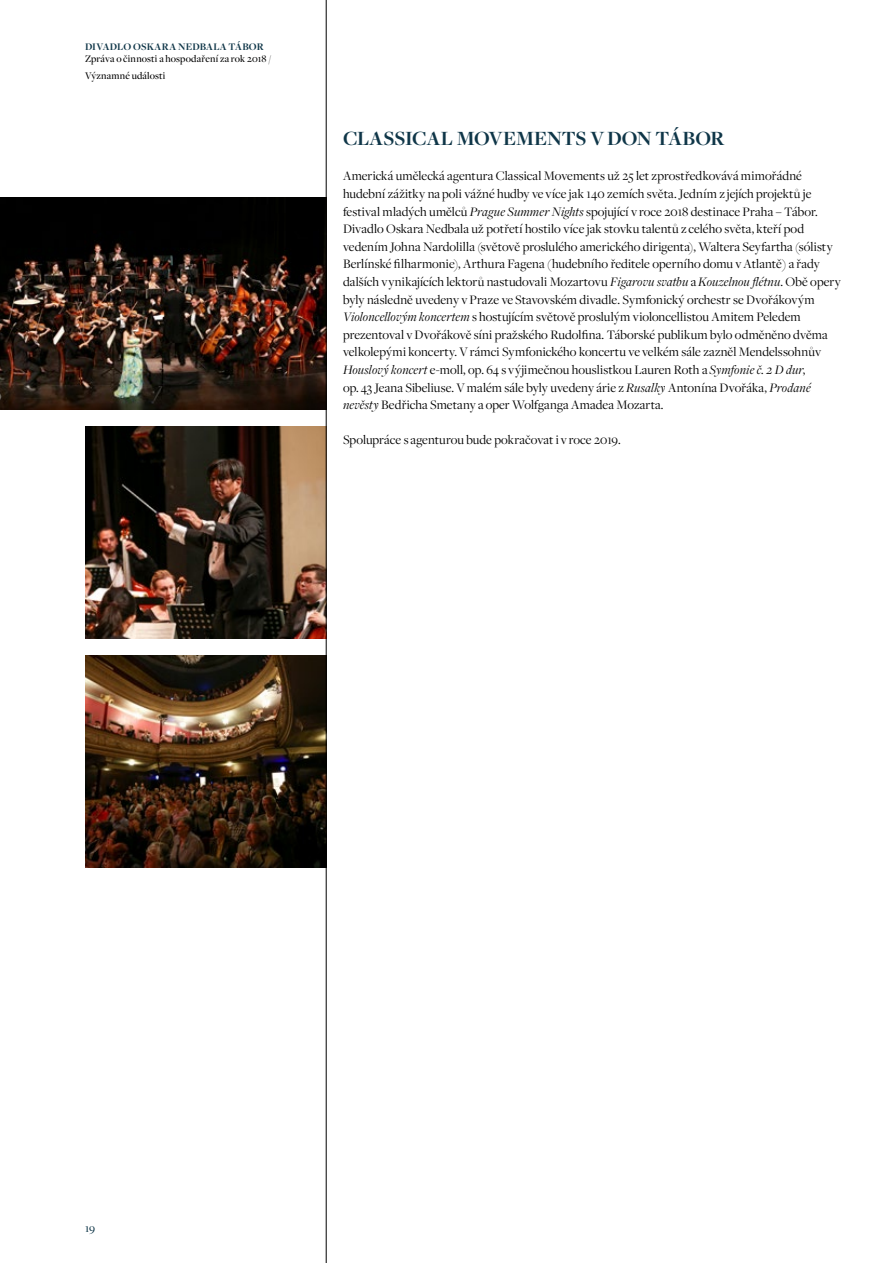
<style>
.page{position:relative;width:893px;height:1263px;background:#fff}
.page>*{position:absolute;margin:0;border:0;box-sizing:border-box;transform-origin:0 0}
.t1{font:700 21px "Freight Disp Pro";letter-spacing:-.005em;color:#0f3648}
.t2{font:13.5px/17.5px "Freight Disp Pro";color:#000}
.t3{font:500 12px "Freight Disp Pro";color:#0f3648}
.t4{font:500 10.5px/16.8px "Freight Disp Pro";letter-spacing:.015em;color:#000}
.t5{font:700 10.5px "Freight Disp Pro";letter-spacing:.015em;color:#0f3648}
.s1{font-style:italic}
</style>
<div class="page">
<img style="left:0;top:198px;width:326px;height:211px">
<img style="left:85px;top:427px;width:241px;height:211px">
<img style="left:85px;top:656px;width:241px;height:211px">
<hr style="left:326px;top:0;width:1px;height:1263px;background:#000">
<p class="t5" style="left:85px;top:39px;width:180px">DIVADLO OSKARA NEDBALA TÁBOR</p>
<p class="t4" style="left:85px;top:50px;width:188px">Zpráva o činnosti a hospodaření za rok 2018 /<br>Významné události</p>
<h1 class="t1" style="left:343px;top:125px;width:383px">CLASSICAL MOVEMENTS V DON TÁBOR</h1>
<p class="t2" style="left:343px;top:167px;width:499px">Americká umělecká agentura Classical Movements už 25 let zprostředkovává mimořádné hudební zážitky na poli vážné hudby ve více jak 140 zemích světa. Jedním z jejích projektů je festival mladých umělců <span class="s1">Prague Summer Nights</span> spojující v roce 2018 destinace Praha – Tábor.<br>Divadlo Oskara Nedbala už potřetí hostilo více jak stovku talentů z celého světa, kteří pod vedením Johna Nardolilla (světově proslulého amerického dirigenta), Waltera Seyfartha (sólisty Berlínské filharmonie), Arthura Fagena (hudebního ředitele operního domu v Atlantě) a řady dalších vynikajících lektorů nastudovali Mozartovu <span class="s1">Figarovu svatbu</span> a <span class="s1">Kouzelnou flétnu</span>. Obě opery byly následně uvedeny v Praze ve Stavovském divadle. Symfonický orchestr se Dvořákovým <span class="s1">Violoncellovým koncertem</span> s hostujícím světově proslulým violoncellistou Amitem Peledem prezentoval v Dvořákově síni pražského Rudolfina. Táborské publikum bylo odměněno dvěma velkolepými koncerty. V rámci Symfonického koncertu ve velkém sále zazněl Mendelssohnův <span class="s1">Houslový koncert</span> e-moll, op. 64 s výjimečnou houslistkou Lauren Roth a <span class="s1">Symfonie č. 2 D dur</span>,<br>op. 43 Jeana Sibeliuse. V malém sále byly uvedeny árie z <span class="s1">Rusalky</span> Antonína Dvořáka, <span class="s1">Prodané nevěsty</span> Bedřicha Smetany a oper Wolfganga Amadea Mozarta.</p>
<p class="t2" style="left:343px;top:431px;width:279px">Spolupráce s agenturou bude pokračovat i v roce 2019.</p>
<p class="t3" style="left:85px;top:1220px;width:12px">19</p>
</div>
